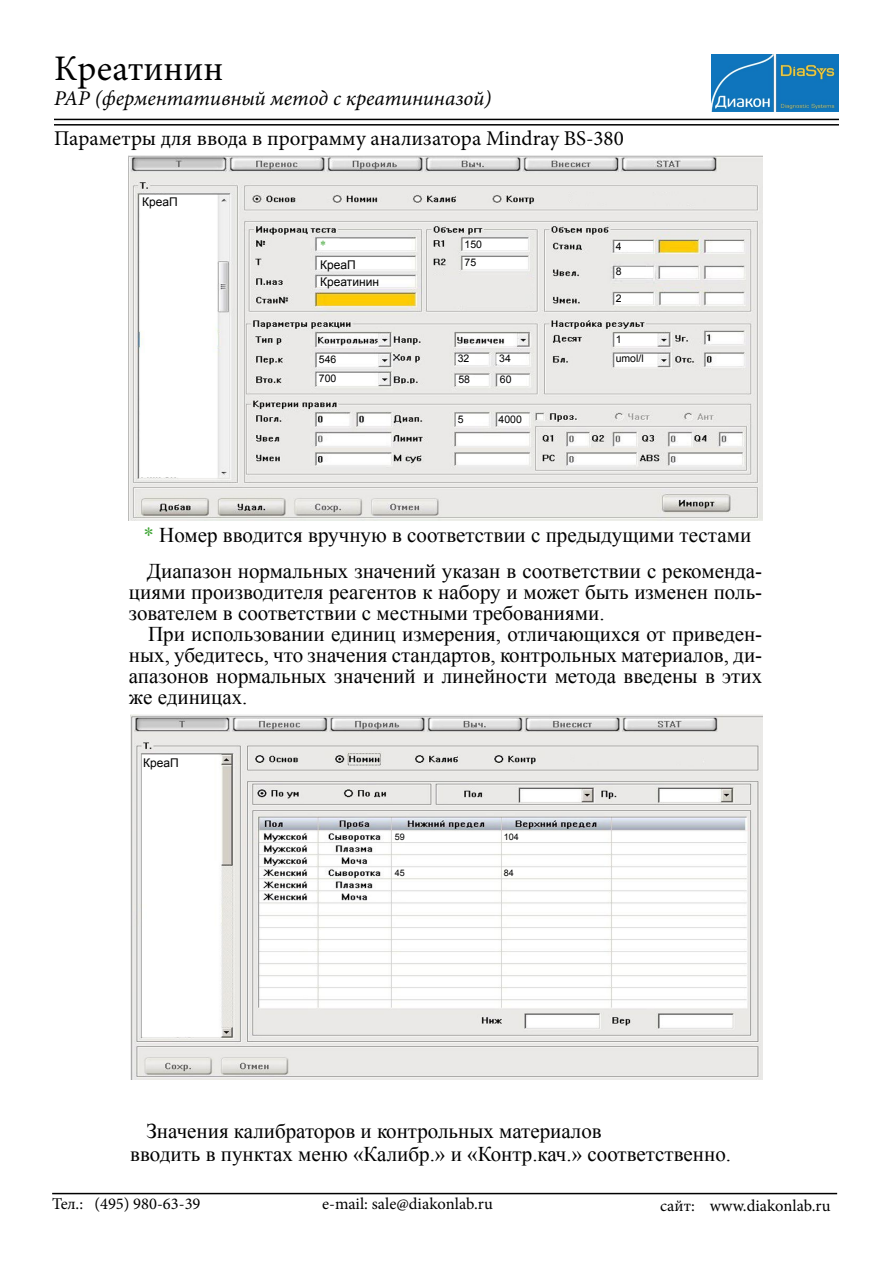
<style>
.page{position:relative;width:893px;height:1263px;background:#fff}
.page>*{position:absolute;margin:0;border:0;box-sizing:border-box;transform-origin:0 0}
.t1{font:36px "Minion Pro";color:#000}
.t2{font:21px/21px "Times New Roman";color:#000;text-align:justify}
.t3{font:21px "Minion Pro";color:#000}
.t4{font:italic 21px "Minion Pro";color:#000}
.t5{font:16.5px "Minion Pro";color:#000}
.t6{font:12px "Arial";color:#000}
.t7{font:12px "Times New Roman";color:#3fa535}
.t8{font:10.5px "Arial";color:#000}
.t9{font:9px "Arial";color:#000}
.s1{color:#3fa535}
</style>
<div class="page">
<img style="left:129px;top:156px;width:634px;height:364px">
<img style="left:711px;top:54px;width:128px;height:58px">
<hr style="left:54px;top:124px;width:785px;height:2px;background:#000">
<hr style="left:54px;top:119px;width:785px;height:1px;background:#000">
<img style="left:131px;top:714px;width:632px;height:365px">
<hr style="left:52px;top:1193px;width:785px;height:1px;background:#000">
<h1 class="t1" style="left:54px;top:45px;width:171px">Креатинин</h1>
<p class="t4" style="left:54px;top:84px;width:439px">PAP (ферментативный метод с креатининазой)</p>
<p class="t3" style="left:54px;top:124px;width:571px">Параметры для ввода в программу анализатора Mindray BS-380</p>
<p class="t6" style="left:142px;top:194px;width:37px">КреаП</p>
<p class="t7" style="left:320px;top:237px;width:7px">*</p>
<p class="t8" style="left:465px;top:238px;width:19px">150</p>
<p class="t8" style="left:616px;top:239px;width:7px">4</p>
<p class="t6" style="left:320px;top:257px;width:37px">КреаП</p>
<p class="t6" style="left:320px;top:274px;width:60px">Креатинин</p>
<p class="t8" style="left:465px;top:255px;width:13px">75</p>
<p class="t8" style="left:616px;top:265px;width:7px">8</p>
<p class="t8" style="left:616px;top:291px;width:7px">2</p>
<p class="t8" style="left:616px;top:332px;width:7px">1</p>
<p class="t8" style="left:319px;top:353px;width:19px">546</p>
<p class="t8" style="left:458px;top:352px;width:13px">32</p>
<p class="t8" style="left:499px;top:352px;width:13px">34</p>
<p class="t8" style="left:616px;top:352px;width:30px">umol/l</p>
<p class="t8" style="left:319px;top:372px;width:19px">700</p>
<p class="t8" style="left:458px;top:373px;width:13px">58</p>
<p class="t8" style="left:500px;top:373px;width:13px">60</p>
<p class="t8" style="left:458px;top:412px;width:7px">5</p>
<p class="t8" style="left:499px;top:412px;width:25px">4000</p>
<p class="t2" style="left:144px;top:524px;width:609px"><span class="s1">*</span> Номер вводится вручную в соответствии с предыдущими тестами</p>
<p class="t2" style="left:129px;top:560px;width:635px;text-indent:18px">Диапазон нормальных значений указан в соответствии с рекоменда&shy;циями производителя реагентов к набору и может быть изменен поль&shy;зователем в соответствии с местными требованиями.</p>
<p class="t2" style="left:129px;top:623px;width:635px;text-indent:19px">При использовании единиц измерения, отличающихся от приведен&shy;ных, убедитесь, что значения стандартов, контрольных материалов, ди&shy;апазонов нормальных значений и линейности метода введены в этих же единицах.</p>
<p class="t6" style="left:143px;top:755px;width:37px">КреаП</p>
<p class="t9" style="left:395px;top:831px;width:12px">59</p>
<p class="t9" style="left:395px;top:867px;width:12px">45</p>
<p class="t9" style="left:504px;top:867px;width:12px">84</p>
<p class="t9" style="left:504px;top:831px;width:17px">104</p>
<p class="t2" style="left:130px;top:1119px;width:602px;line-height:22.5px;text-indent:16px">Значения калибраторов и контрольных материалов<br>вводить в пунктах меню «Калибр.» и «Контр.кач.» соответственно.</p>
<p class="t5" style="left:52px;top:1193px;width:150px">Тел.: (495) 980-63-39</p>
<p class="t5" style="left:322px;top:1193px;width:172px">e-mail: sale@diakonlab.ru</p>
<p class="t5" style="left:660px;top:1194px;width:172px">сайт: www.diakonlab.ru</p>
</div>
